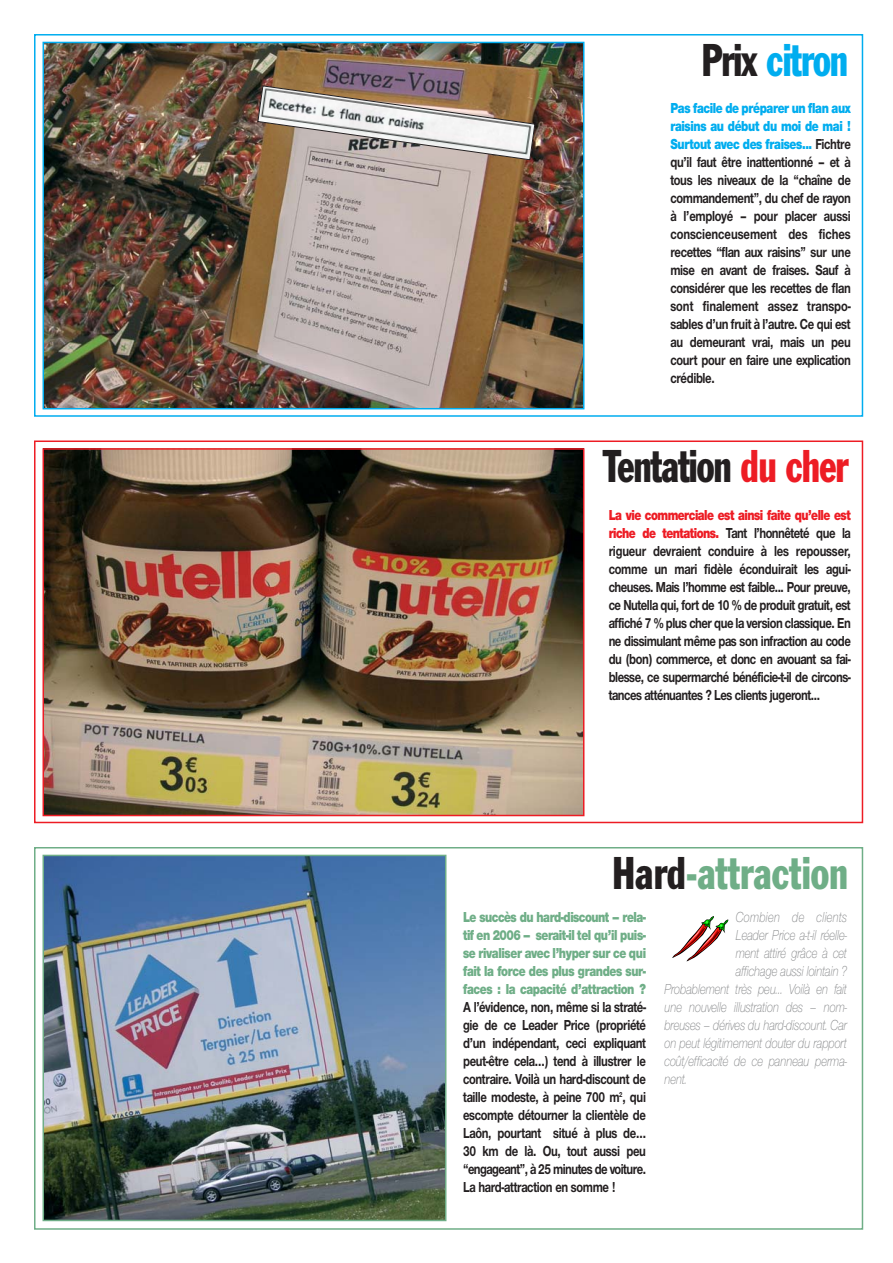
<style>
.page{position:relative;width:893px;height:1263px;background:#fff}
.page>*{position:absolute;margin:0;border:0;box-sizing:border-box;transform-origin:0 0}
.t1{font:condensed 45px "Franklin Gothic";letter-spacing:-.025em;color:#231f20;scale:.82 1}
.t2{font:condensed 45px "Franklin Gothic";color:#6fae87;scale:.85 1}
.t3{font:condensed 45px "Franklin Gothic";letter-spacing:-.025em;color:#00adef;scale:.82 1}
.t4{font:700 15px/18px "Nimbus Sans Novus T";letter-spacing:-.04em;color:#231f20;text-align:justify;scale:.8 1}
.t5{font:italic 300 15px "Nimbus Sans Novus T";letter-spacing:-.03em;color:#808284;scale:.8 1}
.t6{font:italic 300 15px "Nimbus Sans Novus T";letter-spacing:-.005em;color:#808284;scale:.8 1}
.s1{color:#231f20}
.s2{font-weight:900;color:#00adef}
.s3{color:#ed1c24}
.s4{font-weight:900;color:#ed1c24}
.s5{font-weight:900;color:#6fae87}
</style>
<div class="page">
<div style="left:34px;top:34px;width:829px;height:383px;border:2px solid #00adef"></div>
<img style="left:46px;top:45px;width:535px;height:361px">
<div style="left:43px;top:42px;width:541px;height:367px;border:2px solid #00adef"></div>
<div style="left:34px;top:440px;width:829px;height:383px;border:2px solid #ed1c24"></div>
<img style="left:46px;top:451px;width:535px;height:362px">
<div style="left:43px;top:448px;width:541px;height:368px;border:2px solid #ed1c24"></div>
<div style="left:34px;top:847px;width:829px;height:383px;border:2px solid #6fae87"></div>
<img style="left:46px;top:858px;width:397px;height:360px">
<div style="left:43px;top:855px;width:403px;height:366px;border:2px solid #6fae87"></div>
<svg style="left:672px;top:916px;width:56px;height:45px"></svg>
<img style="left:257px;top:85px;width:278px;height:75px">
<p class="t3" style="left:702px;top:44px;width:180px"><span class="s1">Prix</span> citron</p>
<p class="t4" style="left:670px;top:101px;width:227px"><span class="s2">Pas facile de préparer un flan aux raisins au début du moi de mai !<br>Surtout avec des fraises...</span> Fichtre qu’il faut être inattentionné – et à tous les niveaux de la “chaîne de commandement”, du chef de rayon à l’employé – pour placer aussi conscienceusement des fiches recettes “flan aux raisins” sur une mise en avant de fraises. Sauf à considérer que les recettes de flan sont finalement assez transpo&shy;sables d’un fruit à l’autre. Ce qui est au demeurant vrai, mais un peu court pour en faire une explication crédible.</p>
<p class="t1" style="left:603px;top:450px;width:300px">Tentation <span class="s3">du cher</span></p>
<p class="t4" style="left:609px;top:507px;width:304px"><span class="s4">La vie commerciale est ainsi faite qu’elle est riche de tentations.</span> Tant l’honnêteté que la rigueur devraient conduire à les repousser, comme un mari fidèle éconduirait les agui&shy;cheuses. Mais l’homme est faible... Pour preuve, ce Nutella qui, fort de 10 % de produit gratuit, est affiché 7 % plus cher que la version classique. En ne dissimulant même pas son infraction au code du (bon) commerce, et donc en avouant sa fai&shy;blesse, ce supermarché bénéficie-t-il de circons&shy;tances atténuantes ? Les clients jugeront...</p>
<p class="t2" style="left:613px;top:857px;width:279px"><span class="s1">Hard</span>-attraction</p>
<p class="t4" style="left:463px;top:909px;width:230px"><span class="s5">Le succès du hard-discount – rela&shy;tif en 2006 – serait-il tel qu’il puis&shy;se rivaliser avec l’hyper sur ce qui fait la force des plus grandes sur&shy;faces : la capacité d’attraction ?<br></span>A l’évidence, non, même si la straté&shy;gie de ce Leader Price (propriété d’un indépendant, ceci expliquant peut-être cela…) tend à illustrer le contraire. Voilà un hard-discount de taille modeste, à peine 700 m<sup>2</sup>, qui escompte détourner la clientèle de Laôn, pourtant situé à plus de… 30 km de là. Ou, tout aussi peu “engageant”, à 25 minutes de voiture.<br>La hard-attraction en somme !</p>
<p class="t6" style="left:735px;top:911px;width:141px">Combien de clients</p>
<p class="t5" style="left:735px;top:929px;width:141px">Leader Price a-t-il réelle-</p>
<p class="t5" style="left:735px;top:947px;width:141px">ment attiré grâce à cet</p>
<p class="t5" style="left:735px;top:965px;width:141px">affichage aussi lointain ?</p>
<p class="t5" style="left:664px;top:983px;width:230px">Probablement très peu… Voilà en fait</p>
<p class="t5" style="left:664px;top:1001px;width:230px">une nouvelle illustration des – nom-</p>
<p class="t5" style="left:664px;top:1019px;width:230px">breuses – dérives du hard-discount. Car</p>
<p class="t5" style="left:664px;top:1037px;width:230px">on peut légitimement douter du rapport</p>
<p class="t5" style="left:664px;top:1055px;width:230px">coût/efficacité de ce panneau perma-</p>
<p class="t5" style="left:664px;top:1073px;width:30px">nent.</p>
</div>
